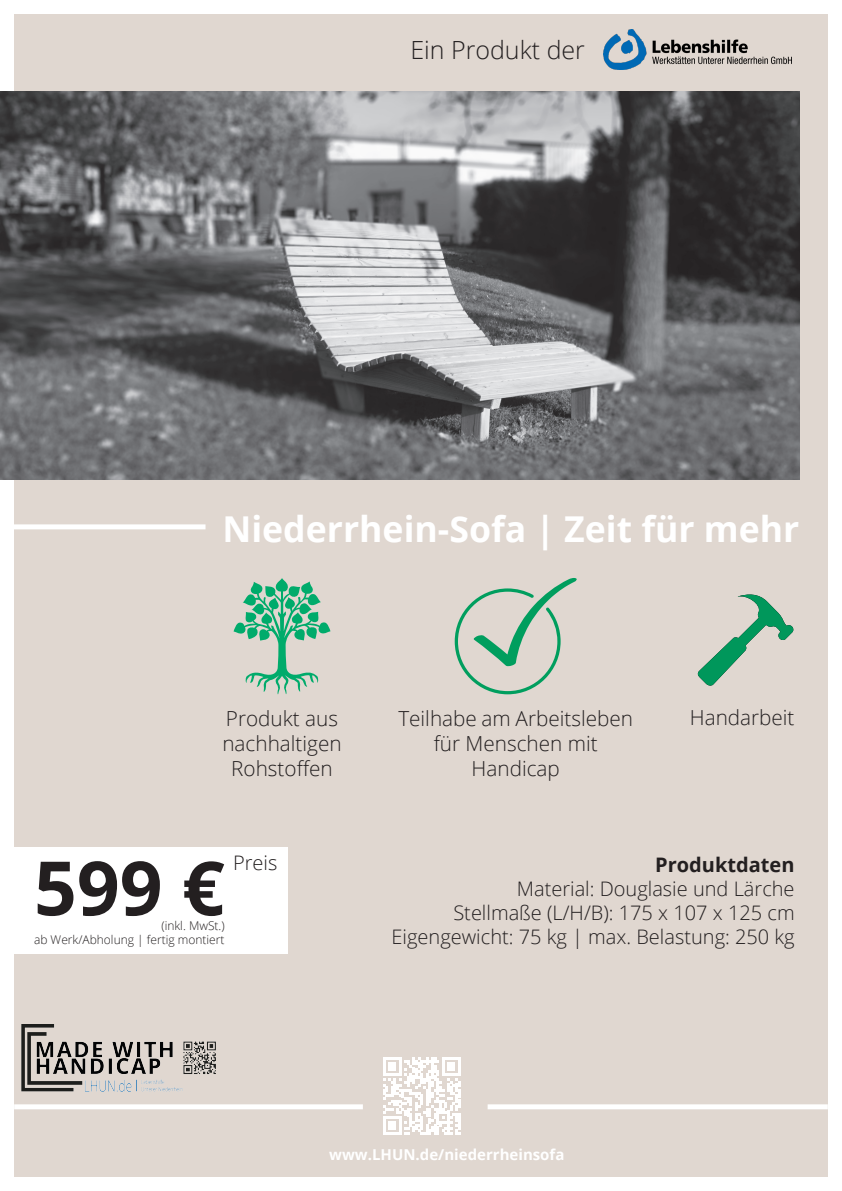
<style>
.page{position:relative;width:842px;height:1191px;background:#fff}
.page>*{position:absolute;margin:0;border:0;box-sizing:border-box;transform-origin:0 0}
.t1{font:700 75px "Open Sans";color:#231f20}
.t2{font:700 35.6px "Open Sans";color:#fff}
.t3{font:300 25px "Open Sans";color:#231f20}
.t4{font:300 20.7px/24.9px "Open Sans";color:#231f20}
.t5{font:300 20px "Open Sans";color:#231f20}
.t6{font:700 20px "Open Sans";color:#231f20}
.t7{font:700 15px "Open Sans";color:#fff}
.t8{font:300 12px "Open Sans";color:#231f20}
</style>
<div class="page">
<div style="left:14px;top:14px;width:814px;height:1162px;background:#e0d7d0"></div>
<img style="left:0;top:91px;width:799px;height:389px">
<svg style="left:234px;top:578px;width:96px;height:117px"></svg>
<svg style="left:455px;top:578px;width:122px;height:116px"></svg>
<svg style="left:697px;top:594px;width:97px;height:92px"></svg>
<div style="left:0;top:524px;width:206px;height:5px;background:#fff"></div>
<img style="left:603px;top:30px;width:188px;height:40px">
<img style="left:21px;top:1024px;width:194px;height:68px">
<div style="left:14px;top:1104px;width:349px;height:5px;background:#fff"></div>
<div style="left:488px;top:1104px;width:340px;height:5px;background:#fff"></div>
<svg style="left:383px;top:1057px;width:78px;height:77px"></svg>
<div style="left:0;top:847px;width:288px;height:107px;background:#fff"></div>
<p class="t3" style="left:410px;top:33px;width:176px">Ein Produkt der</p>
<p class="t2" style="left:222px;top:504px;width:579px">Niederrhein-Sofa | Zeit für mehr</p>
<p class="t4" style="left:222px;top:706px;width:121px">Produkt aus nachhaltigen</p>
<p class="t4" style="left:231px;top:755px;width:103px">Rohstoffen</p>
<p class="t1" style="left:34px;top:835px;width:192px">599 €</p>
<p class="t8" style="left:161px;top:917px;width:65px">(inkl. MwSt.)</p>
<p class="t8" style="left:34px;top:931px;width:192px">ab Werk/Abholung | fertig montiert</p>
<p class="t5" style="left:233px;top:849px;width:46px">Preis</p>
<p class="t4" style="left:398px;top:706px;width:236px;text-align:center">Teilhabe am Arbeitsleben für Menschen mit</p>
<p class="t4" style="left:472px;top:755px;width:90px">Handicap</p>
<p class="t4" style="left:690px;top:704px;width:106px">Handarbeit</p>
<p class="t6" style="left:655px;top:850px;width:141px">Produktdaten</p>
<p class="t5" style="left:517px;top:875px;width:279px">Material: Douglasie und Lärche</p>
<p class="t5" style="left:453px;top:899px;width:343px">Stellmaße (L/H/B): 175 x 107 x 125 cm</p>
<p class="t5" style="left:392px;top:923px;width:405px">Eigengewicht: 75 kg | max. Belastung: 250 kg</p>
<p class="t7" style="left:329px;top:1143px;width:237px">www.LHUN.de/niederrheinsofa</p>
</div>
